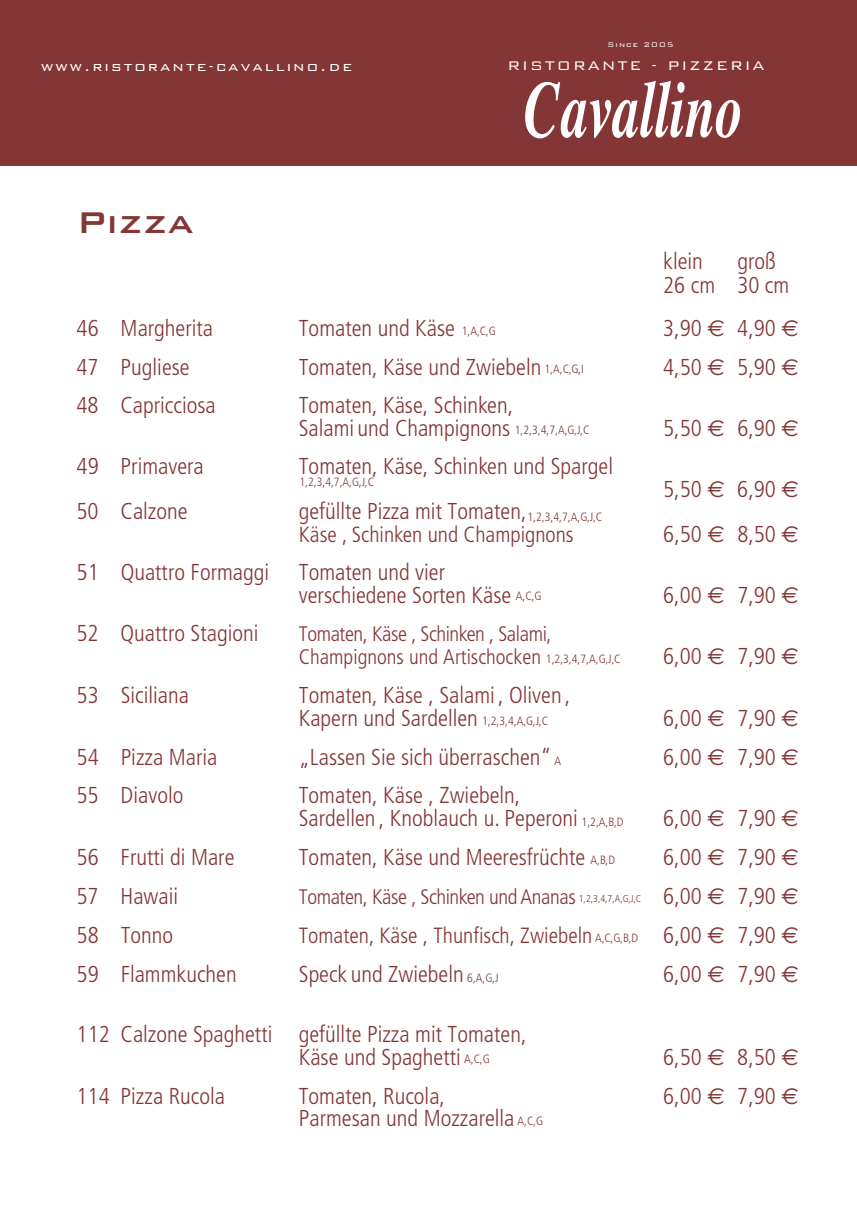
<style>
.page{position:relative;width:857px;height:1225px;background:#fff}
.page>*{position:absolute;margin:0;border:0;box-sizing:border-box;transform-origin:0 0}
.t1{font:500 40px "Bank Gothic";color:#843636}
.t2{font:300 condensed 23px/23px "Frutiger";color:#843636}
.t3{font:300 condensed 22px "Frutiger";color:#843636}
.t4{font:300 condensed 21px/23px "Frutiger";color:#843636}
.t5{font:300 condensed 21px "Frutiger";letter-spacing:-.02em;color:#843636}
.t6{font:300 16.6px "Bank Gothic";letter-spacing:.12em;color:#fff}
.t7{font:300 condensed 12px "Frutiger";color:#843636}
.t8{font:300 condensed 10px "Frutiger";color:#843636}
.t9{font:300 9px "Bank Gothic";letter-spacing:.12em;color:#fff}
.s1{font-family:"Euro Sans";font-weight:400;font-stretch:normal}
</style>
<div class="page">
<div style="left:0;top:0;width:856px;height:165px;background:#843636"></div>
<svg style="left:525px;top:81px;width:214px;height:57px"></svg>
<p class="t6" style="left:41px;top:54px;width:312px">www.ristorante-cavallino.de</p>
<h1 class="t1" style="left:77px;top:191px;width:118px">Pizza</h1>
<p class="t9" style="left:607px;top:38px;width:67px">Since 2005</p>
<p class="t6" style="left:507px;top:53px;width:258px">RISTORANTE - PIZZERIA</p>
<p class="t2" style="left:663px;top:249px;width:127px;line-height:24px;text-indent:74px">groß<br>26 cm 30 cm</p>
<p class="t2" style="left:663px;top:250px;width:41px">klein</p>
<p class="t2" style="left:77px;top:317px;width:138px">46 Margherita</p>
<p class="t2" style="left:299px;top:317px;width:157px">Tomaten und Käse</p>
<p class="t2" style="left:663px;top:317px;width:137px">3,90 <span class="s1">€</span> 4,90 <span class="s1">€</span></p>
<p class="t2" style="left:77px;top:356px;width:115px">47 Pugliese</p>
<p class="t2" style="left:299px;top:356px;width:244px">Tomaten, Käse und Zwiebeln</p>
<p class="t2" style="left:663px;top:356px;width:137px">4,50 <span class="s1">€</span> 5,90 <span class="s1">€</span></p>
<p class="t2" style="left:76px;top:394px;width:140px">48 Capricciosa</p>
<p class="t2" style="left:298px;top:394px;width:216px">Tomaten, Käse, Schinken,<br>Salami und Champignons</p>
<p class="t7" style="left:461px;top:324px;width:36px">1,A,C,G</p>
<p class="t7" style="left:544px;top:362px;width:41px">1,A,C,G,I</p>
<p class="t2" style="left:663px;top:417px;width:137px">5,50 <span class="s1">€</span> 6,90 <span class="s1">€</span></p>
<p class="t7" style="left:514px;top:423px;width:76px">1,2,3,4,7,A,G,J,C</p>
<p class="t2" style="left:77px;top:455px;width:129px">49 Primavera</p>
<p class="t2" style="left:299px;top:455px;width:315px">Tomaten, Käse, Schinken und Spargel</p>
<p class="t7" style="left:299px;top:475px;width:76px">1,2,3,4,7,A,G,J,C</p>
<p class="t2" style="left:663px;top:478px;width:137px">5,50 <span class="s1">€</span> 6,90 <span class="s1">€</span></p>
<p class="t2" style="left:77px;top:500px;width:112px">50 Calzone</p>
<p class="t2" style="left:299px;top:500px;width:229px">gefüllte Pizza mit Tomaten,</p>
<p class="t3" style="left:299px;top:522px;width:276px">Käse , Schinken und Champignons</p>
<p class="t2" style="left:663px;top:523px;width:137px">6,50 <span class="s1">€</span> 8,50 <span class="s1">€</span></p>
<p class="t2" style="left:77px;top:561px;width:194px">51 Quattro Formaggi</p>
<p class="t2" style="left:299px;top:561px;width:214px">Tomaten und vier verschiedene Sorten Käse</p>
<p class="t7" style="left:527px;top:510px;width:76px">1,2,3,4,7,A,G,J,C</p>
<p class="t2" style="left:663px;top:584px;width:137px">6,00 <span class="s1">€</span> 7,90 <span class="s1">€</span></p>
<p class="t7" style="left:515px;top:589px;width:27px">A,C,G</p>
<p class="t2" style="left:77px;top:622px;width:183px">52 Quattro Stagioni</p>
<p class="t4" style="left:299px;top:622px;width:254px">Tomaten, Käse , Schinken , Salami,<br>Champignons und Artischocken</p>
<p class="t7" style="left:545px;top:652px;width:76px">1,2,3,4,7,A,G,J,C</p>
<p class="t2" style="left:77px;top:684px;width:114px">53 Siciliana</p>
<p class="t2" style="left:299px;top:684px;width:273px">Tomaten, Käse , Salami , Oliven ,<br>Kapern und Sardellen</p>
<p class="t7" style="left:482px;top:714px;width:68px">1,2,3,4,A,G,J,C</p>
<p class="t2" style="left:663px;top:645px;width:137px">6,00 <span class="s1">€</span> 7,90 <span class="s1">€</span></p>
<p class="t2" style="left:663px;top:707px;width:137px">6,00 <span class="s1">€</span> 7,90 <span class="s1">€</span></p>
<p class="t2" style="left:77px;top:746px;width:142px">54 Pizza Maria</p>
<p class="t2" style="left:299px;top:746px;width:254px">„Lassen Sie sich überraschen“</p>
<p class="t2" style="left:663px;top:746px;width:137px">6,00 <span class="s1">€</span> 7,90 <span class="s1">€</span></p>
<p class="t2" style="left:77px;top:784px;width:108px">55 Diavolo</p>
<p class="t2" style="left:299px;top:784px;width:280px">Tomaten, Käse , Zwiebeln,<br>Sardellen , Knoblauch u. Peperoni</p>
<p class="t7" style="left:554px;top:753px;width:8px">A</p>
<p class="t2" style="left:663px;top:807px;width:137px">6,00 <span class="s1">€</span> 7,90 <span class="s1">€</span></p>
<p class="t7" style="left:581px;top:814px;width:43px">1,2,A,B,D</p>
<p class="t7" style="left:590px;top:853px;width:26px">A,B,D</p>
<p class="t2" style="left:77px;top:846px;width:159px">56 Frutti di Mare</p>
<p class="t2" style="left:299px;top:846px;width:288px">Tomaten, Käse und Meeresfrüchte</p>
<p class="t2" style="left:663px;top:846px;width:137px">6,00 <span class="s1">€</span> 7,90 <span class="s1">€</span></p>
<p class="t2" style="left:77px;top:885px;width:103px">57 Hawaii</p>
<p class="t5" style="left:299px;top:885px;width:278px">Tomaten, Käse , Schinken und Ananas</p>
<p class="t2" style="left:663px;top:885px;width:137px">6,00 <span class="s1">€</span> 7,90 <span class="s1">€</span></p>
<p class="t2" style="left:77px;top:924px;width:98px">58 Tonno</p>
<p class="t3" style="left:299px;top:923px;width:295px">Tomaten, Käse , Thunfisch, Zwiebeln</p>
<p class="t2" style="left:663px;top:924px;width:137px">6,00 <span class="s1">€</span> 7,90 <span class="s1">€</span></p>
<p class="t2" style="left:77px;top:963px;width:161px">59 Flammkuchen</p>
<p class="t2" style="left:299px;top:963px;width:166px">Speck und Zwiebeln</p>
<p class="t2" style="left:663px;top:963px;width:137px">6,00 <span class="s1">€</span> 7,90 <span class="s1">€</span></p>
<p class="t2" style="left:299px;top:1023px;width:229px;text-indent:-222px">112 Calzone Spaghetti gefüllte Pizza mit Tomaten,<br>Käse und Spaghetti</p>
<p class="t8" style="left:578px;top:893px;width:64px">1,2,3,4,7,A,G,J,C</p>
<p class="t7" style="left:594px;top:931px;width:45px">A,C,G,B,D</p>
<p class="t7" style="left:467px;top:971px;width:33px">6,A,G,J</p>
<p class="t2" style="left:663px;top:1046px;width:137px">6,50 <span class="s1">€</span> 8,50 <span class="s1">€</span></p>
<p class="t7" style="left:464px;top:1052px;width:27px">A,C,G</p>
<p class="t2" style="left:77px;top:1085px;width:150px">114 Pizza Rucola</p>
<p class="t2" style="left:299px;top:1085px;width:148px">Tomaten, Rucola,</p>
<p class="t2" style="left:663px;top:1085px;width:137px">6,00 <span class="s1">€</span> 7,90 <span class="s1">€</span></p>
<p class="t2" style="left:298px;top:1107px;width:217px">Parmesan und Mozzarella</p>
<p class="t7" style="left:517px;top:1114px;width:27px">A,C,G</p>
</div>
